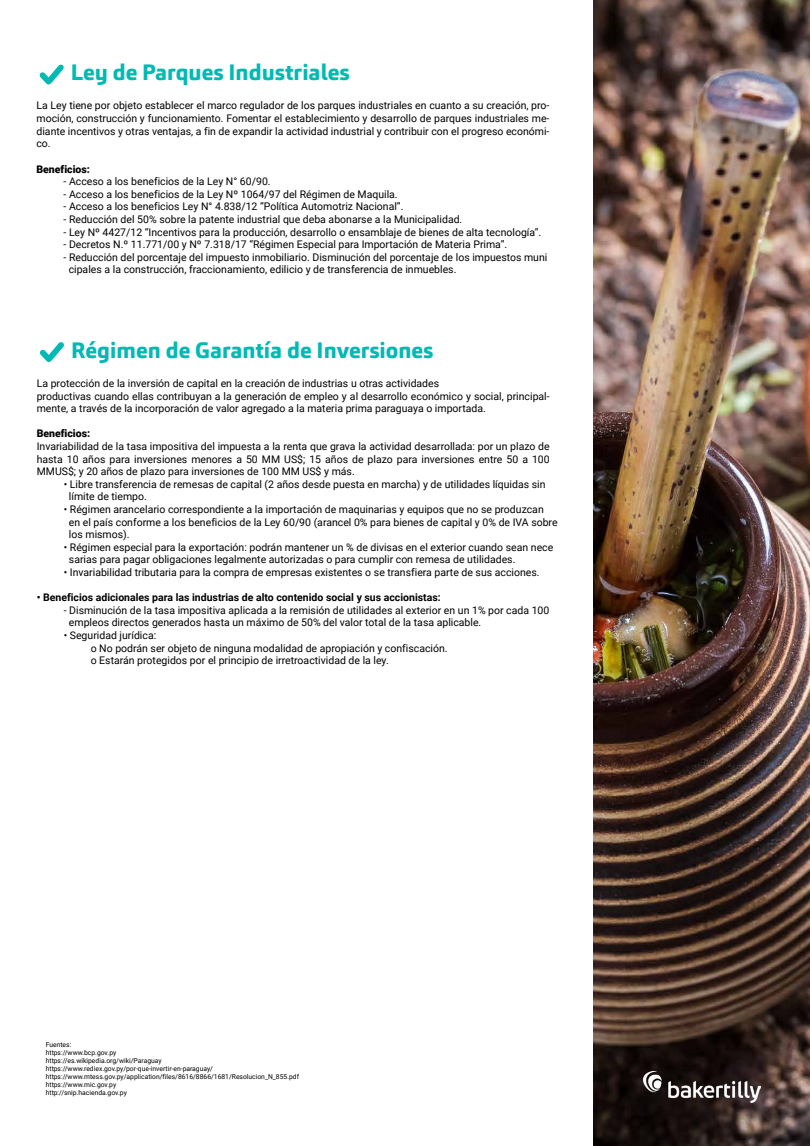
<style>
.page{position:relative;width:810px;height:1146px;background:#fff}
.page>*{position:absolute;margin:0;border:0;box-sizing:border-box;transform-origin:0 0}
.t1{font:800 22.05px "Carnac";color:#00bab3}
.t2{font:10.5px/12.6px "Roboto";color:#000}
.t3{font:700 10.5px "Roboto";color:#000}
.t4{font:900 10.5px "Roboto";color:#000}
.t5{font:6.75px/8.1px "Roboto";color:#000}
</style>
<div class="page">
<img style="left:593px;top:0;width:217px;height:1146px">
<svg style="left:39px;top:64px;width:25px;height:21px"></svg>
<svg style="left:40px;top:342px;width:24px;height:20px"></svg>
<img style="left:644px;top:1072px;width:116px;height:30px">
<h1 class="t1" style="left:71px;top:58px;width:280px">Ley de Parques Industriales</h1>
<p class="t2" style="left:36px;top:99px;width:515px;text-align:justify">La Ley tiene por objeto establecer el marco regulador de los parques industriales en cuanto a su creación, pro&shy;moción, construcción y funcionamiento. Fomentar el establecimiento y desarrollo de parques industriales me&shy;diante incentivos y otras ventajas, a fin de expandir la actividad industrial y contribuir con el progreso económi&shy;co.</p>
<p class="t4" style="left:36px;top:161px;width:55px">Beneficios:</p>
<p class="t2" style="left:63px;top:175px;width:209px">- Acceso a los beneficios de la Ley N° 60/90.</p>
<p class="t2" style="left:63px;top:187px;width:336px">- Acceso a los beneficios de la Ley Nº 1064/97 del Régimen de Maquila.</p>
<p class="t2" style="left:63px;top:200px;width:342px">- Acceso a los beneficios Ley N° 4.838/12 “Política Automotriz Nacional”.</p>
<p class="t2" style="left:63px;top:212px;width:400px">- Reducción del 50% sobre la patente industrial que deba abonarse a la Municipalidad.</p>
<p class="t2" style="left:63px;top:225px;width:479px">- Ley Nº 4427/12 “Incentivos para la producción, desarrollo o ensamblaje de bienes de alta tecnología”.</p>
<p class="t2" style="left:63px;top:238px;width:445px">- Decretos N.º 11.771/00 y Nº 7.318/17 “Régimen Especial para Importación de Materia Prima”.</p>
<p class="t2" style="left:69px;top:250px;width:480px;text-indent:-5px">- Reducción del porcentaje del impuesto inmobiliario. Disminución del porcentaje de los impuestos muni cipales a la construcción, fraccionamiento, edilicio y de transferencia de inmuebles.</p>
<h1 class="t1" style="left:71px;top:336px;width:364px">Régimen de Garantía de Inversiones</h1>
<p class="t2" style="left:37px;top:376px;width:515px">La protección de la inversión de capital en la creación de industrias u otras actividades<br>productivas cuando ellas contribuyan a la generación de empleo y al desarrollo económico y social, principal&shy;mente, a través de la incorporación de valor agregado a la materia prima paraguaya o importada.</p>
<p class="t4" style="left:37px;top:426px;width:55px">Beneficios:</p>
<p class="t2" style="left:37px;top:439px;width:515px;text-align:justify">Invariabilidad de la tasa impositiva del impuesta a la renta que grava la actividad desarrollada: por un plazo de hasta 10 años para inversiones menores a 50 MM US$; 15 años de plazo para inversiones entre 50 a 100<br>MMUS$; y 20 años de plazo para inversiones de 100 MM US$ y más.</p>
<p class="t2" style="left:69px;top:477px;width:478px;text-indent:-5px">• Libre transferencia de remesas de capital (2 años desde puesta en marcha) y de utilidades líquidas sin límite de tiempo.</p>
<p class="t2" style="left:69px;top:502px;width:490px;text-indent:-5px">• Régimen arancelario correspondiente a la importación de maquinarias y equipos que no se produzcan en el país conforme a los beneficios de la Ley 60/90 (arancel 0% para bienes de capital y 0% de IVA sobre los mismos).</p>
<p class="t2" style="left:69px;top:540px;width:486px;text-indent:-5px">• Régimen especial para la exportación: podrán mantener un % de divisas en el exterior cuando sean nece sarias para pagar obligaciones legalmente autorizadas o para cumplir con remesa de utilidades.</p>
<p class="t2" style="left:64px;top:565px;width:477px">• Invariabilidad tributaria para la compra de empresas existentes o se transfiera parte de sus acciones.</p>
<p class="t3" style="left:37px;top:590px;width:405px">• Beneficios adicionales para las industrias de alto contenido social y sus accionistas:</p>
<p class="t2" style="left:69px;top:603px;width:482px;text-indent:-5px">- Disminución de la tasa impositiva aplicada a la remisión de utilidades al exterior en un 1% por cada 100 empleos directos generados hasta un máximo de 50% del valor total de la tasa aplicable.</p>
<p class="t2" style="left:91px;top:628px;width:358px;text-indent:-27px">• Seguridad jurídica:<br>o No podrán ser objeto de ninguna modalidad de apropiación y confiscación. o Estarán protegidos por el principio de irretroactividad de la ley.</p>
<p class="t5" style="left:46px;top:1040px;width:255px">Fuentes:<br>https://www.bcp.gov.py<br>https://es.wikipedia.org/wiki/Paraguay https://www.rediex.gov.py/por-que-invertir-en-paraguay/ https://www.mtess.gov.py/application/files/8616/8866/1681/Resolucion_N_855.pdf https://www.mic.gov.py<br>http://snip.hacienda.gov.py</p>
</div>
